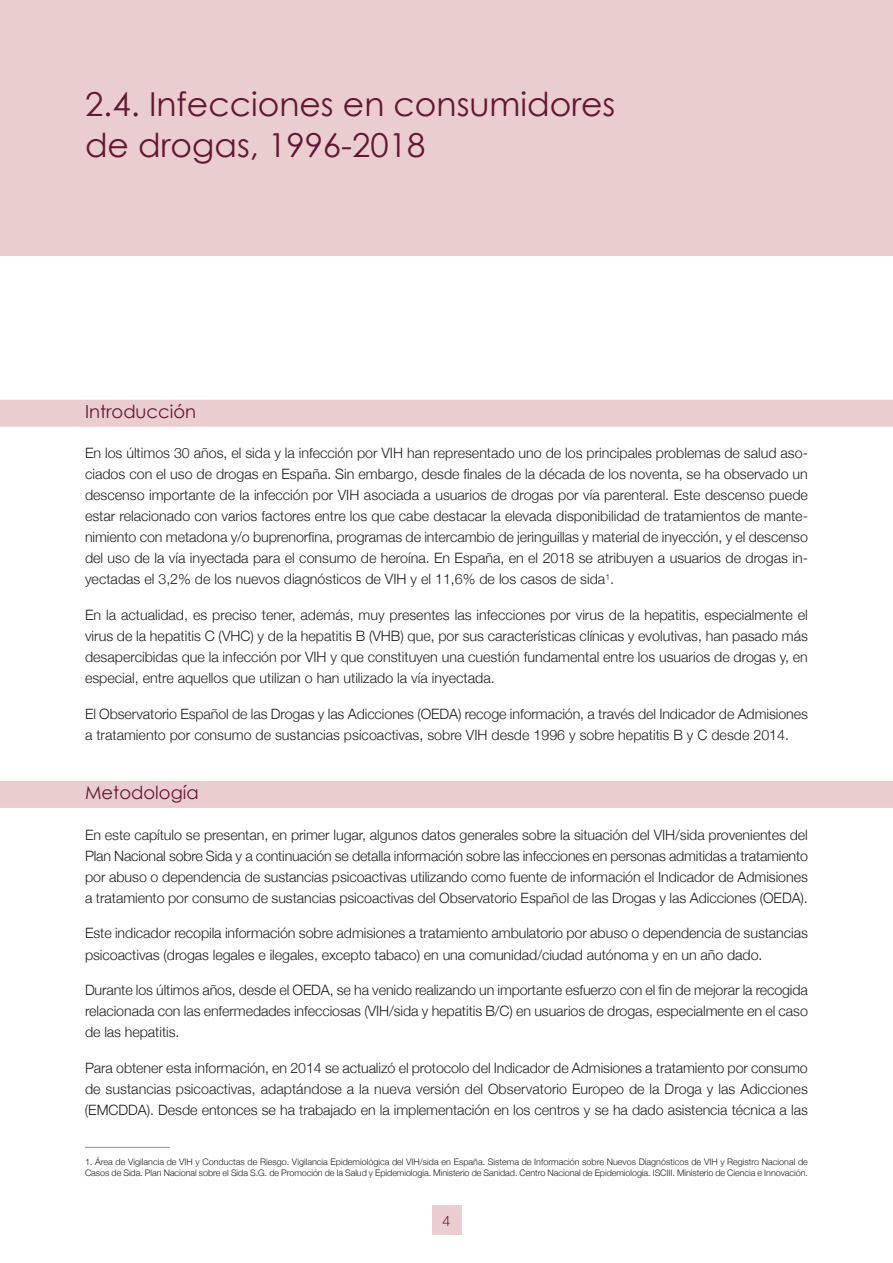
<style>
.page{position:relative;width:893px;height:1263px;background:#fff}
.page>*{position:absolute;margin:0;border:0;box-sizing:border-box;transform-origin:0 0}
.t1{font:33px/40.5px "Century Gothic";color:#641633}
.t2{font:18px "Century Gothic";color:#641633}
.t3{font:300 14.25px/21px "Helvetica Neue";letter-spacing:-.005em;color:#231f20;text-align:justify}
.t4{font:300 14.25px "Helvetica Neue";color:#641633}
.t5{font:300 9px/11.2px "Helvetica Neue";letter-spacing:-.005em;color:#231f20}
</style>
<div class="page">
<hr style="left:85px;top:1147px;width:85px;height:1px;background:#939598">
<div style="left:432px;top:1205px;width:29px;height:30px;background:#eacecf"></div>
<div style="left:0;top:781px;width:893px;height:27px;background:#eacecf"></div>
<div style="left:0;top:400px;width:893px;height:27px;background:#eacecf"></div>
<div style="left:0;top:0;width:893px;height:255px;background:#eacecf"></div>
<h1 class="t1" style="left:85px;top:83px;width:532px">2.4. Infecciones en consumidores de drogas, 1996-2018</h1>
<p class="t2" style="left:85px;top:400px;width:113px">Introducción</p>
<p class="t3" style="left:85px;top:442px;width:724px">En los últimos 30 años, el sida y la infección por VIH han representado uno de los principales problemas de salud aso&shy;ciados con el uso de drogas en España. Sin embargo, desde finales de la década de los noventa, se ha observado un descenso importante de la infección por VIH asociada a usuarios de drogas por vía parenteral. Este descenso puede estar relacionado con varios factores entre los que cabe destacar la elevada disponibilidad de tratamientos de mante&shy;nimiento con metadona y/o buprenorfina, programas de intercambio de jeringuillas y material de inyección, y el descenso del uso de la vía inyectada para el consumo de heroína. En España, en el 2018 se atribuyen a usuarios de drogas in&shy;yectadas el 3,2% de los nuevos diagnósticos de VIH y el 11,6% de los casos de sida<sup>1</sup>.</p>
<p class="t3" style="left:85px;top:604px;width:724px">En la actualidad, es preciso tener, además, muy presentes las infecciones por virus de la hepatitis, especialmente el virus de la hepatitis C (VHC) y de la hepatitis B (VHB) que, por sus características clínicas y evolutivas, han pasado más desapercibidas que la infección por VIH y que constituyen una cuestión fundamental entre los usuarios de drogas y, en especial, entre aquellos que utilizan o han utilizado la vía inyectada.</p>
<p class="t3" style="left:85px;top:703px;width:724px">El Observatorio Español de las Drogas y las Adicciones (OEDA) recoge información, a través del Indicador de Admisiones a tratamiento por consumo de sustancias psicoactivas, sobre VIH desde 1996 y sobre hepatitis B y C desde 2014.</p>
<p class="t2" style="left:85px;top:781px;width:115px">Metodología</p>
<p class="t3" style="left:85px;top:824px;width:724px">En este capítulo se presentan, en primer lugar, algunos datos generales sobre la situación del VIH/sida provenientes del Plan Nacional sobre Sida y a continuación se detalla información sobre las infecciones en personas admitidas a tratamiento por abuso o dependencia de sustancias psicoactivas utilizando como fuente de información el Indicador de Admisiones a tratamiento por consumo de sustancias psicoactivas del Observatorio Español de las Drogas y las Adicciones (OEDA).</p>
<p class="t3" style="left:85px;top:923px;width:724px">Este indicador recopila información sobre admisiones a tratamiento ambulatorio por abuso o dependencia de sustancias psicoactivas (drogas legales e ilegales, excepto tabaco) en una comunidad/ciudad autónoma y en un año dado.</p>
<p class="t3" style="left:85px;top:979px;width:724px">Durante los últimos años, desde el OEDA, se ha venido realizando un importante esfuerzo con el fin de mejorar la recogida relacionada con las enfermedades infecciosas (VIH/sida y hepatitis B/C) en usuarios de drogas, especialmente en el caso de las hepatitis.</p>
<p class="t3" style="left:85px;top:1057px;width:724px">Para obtener esta información, en 2014 se actualizó el protocolo del Indicador de Admisiones a tratamiento por consumo de sustancias psicoactivas, adaptándose a la nueva versión del Observatorio Europeo de la Droga y las Adicciones (EMCDDA). Desde entonces se ha trabajado en la implementación en los centros y se ha dado asistencia técnica a las</p>
<p class="t5" style="left:85px;top:1156px;width:724px">1. Área de Vigilancia de VIH y Conductas de Riesgo. Vigilancia Epidemiológica del VIH/sida en España. Sistema de Información sobre Nuevos Diagnósticos de VIH y Registro Nacional de<br>Casos de Sida. Plan Nacional sobre el Sida S.G. de Promoción de la Salud y Epidemiología. Ministerio de Sanidad. Centro Nacional de Epidemiología. ISCIII. Ministerio de Ciencia e Innovación.</p>
<p class="t4" style="left:442px;top:1212px;width:9px">4</p>
</div>
